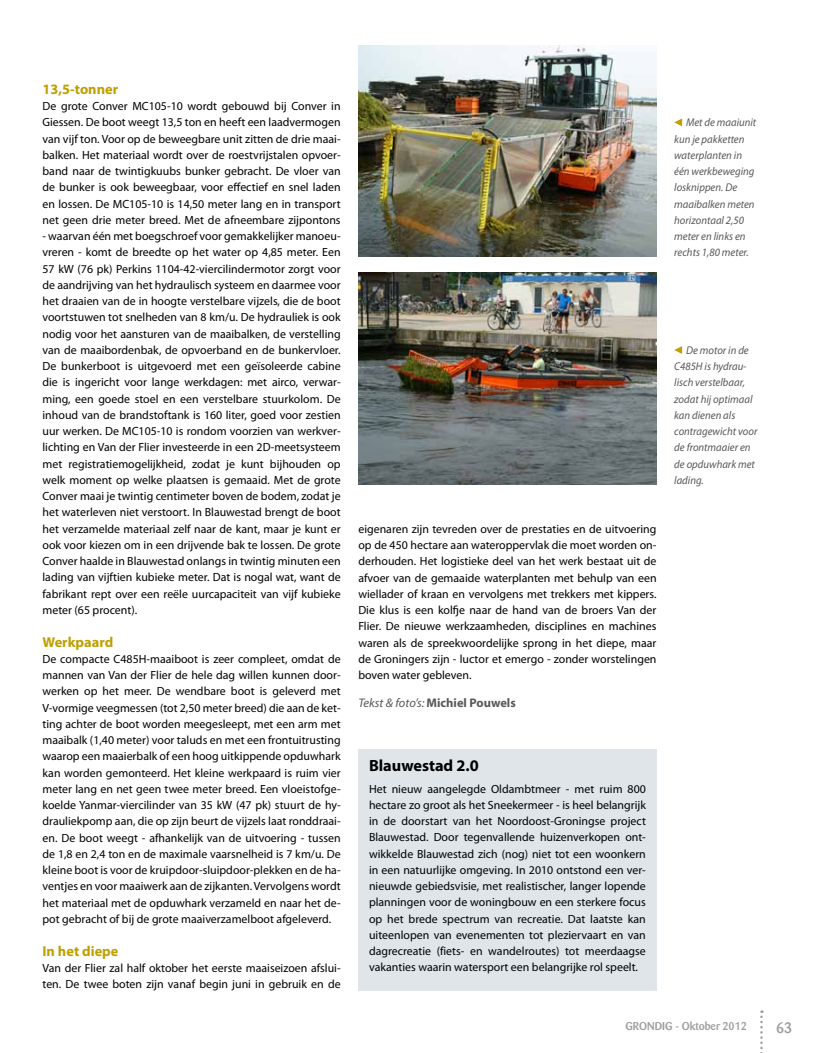
<style>
.page{position:relative;width:815px;height:1053px;background:#fff}
.page>*{position:absolute;margin:0;border:0;box-sizing:border-box;transform-origin:0 0}
.t1{font:700 16.25px "Myriad Pro";color:#000}
.t2{font:500 15px "Barmeno Pro";color:#9c9e9f}
.t3{font:700 14.38px "Myriad Pro";color:#bfa000}
.t4{font:700 12.5px "Myriad Pro";color:#58585a}
.t5{font:11.88px/16.2px "Myriad Pro";color:#000;text-align:justify}
.t6{font:italic 11.25px/16.2px "Myriad Pro";color:#58585a;scale:.95 1}
.t7{font:500 11.25px "Barmeno Pro";color:#9c9e9f}
.s1{font-weight:400;font-style:italic}
</style>
<div class="page">
<svg style="left:760px;top:1010px;width:3px;height:43px"></svg>
<img style="left:358px;top:45px;width:299px;height:211px">
<img style="left:358px;top:273px;width:299px;height:211px">
<svg style="left:674px;top:346px;width:8px;height:8px"></svg>
<svg style="left:674px;top:118px;width:8px;height:8px"></svg>
<div style="left:358px;top:748px;width:299px;height:242px;background:#dfe5e9"></div>
<p class="t3" style="left:43px;top:80px;width:77px">13,5-tonner</p>
<p class="t5" style="left:43px;top:98px;width:300px">De grote Conver MC105-10 wordt gebouwd bij Conver in Giessen. De boot weegt 13,5 ton en heeft een laadvermogen van vijf ton. Voor op de beweegbare unit zitten de drie maai&shy;balken. Het materiaal wordt over de roestvrijstalen opvoer&shy;band naar de twintigkuubs bunker gebracht. De vloer van de bunker is ook beweegbaar, voor effectief en snel laden en lossen. De MC105-10 is 14,50 meter lang en in transport net geen drie meter breed. Met de afneembare zijpontons</p>
<p class="t5" style="left:43px;top:228px;width:300px">- waarvan één met boegschroef voor gemakkelijker manoeu&shy;vreren - komt de breedte op het water op 4,85 meter. Een 57 kW (76 pk) Perkins 1104-42-viercilindermotor zorgt voor de aandrijving van het hydraulisch systeem en daarmee voor het draaien van de in hoogte verstelbare vijzels, die de boot voortstuwen tot snelheden van 8 km/u. De hydrauliek is ook nodig voor het aansturen van de maaibalken, de verstelling van de maaibordenbak, de opvoerband en de bunkervloer.<br>De bunkerboot is uitgevoerd met een geïsoleerde cabine die is ingericht voor lange werkdagen: met airco, verwar&shy;ming, een goede stoel en een verstelbare stuurkolom. De inhoud van de brandstoftank is 160 liter, goed voor zestien uur werken. De MC105-10 is rondom voorzien van werkver&shy;lichting en Van der Flier investeerde in een 2D-meetsysteem met registratiemogelijkheid, zodat je kunt bijhouden op welk moment op welke plaatsen is gemaaid. Met de grote Conver maai je twintig centimeter boven de bodem, zodat je het waterleven niet verstoort. In Blauwestad brengt de boot het verzamelde materiaal zelf naar de kant, maar je kunt er ook voor kiezen om in een drijvende bak te lossen. De grote Conver haalde in Blauwestad onlangs in twintig minuten een lading van vijftien kubieke meter. Dat is nogal wat, want de fabrikant rept over een reële uurcapaciteit van vijf kubieke meter (65 procent).</p>
<p class="t3" style="left:43px;top:632px;width:72px">Werkpaard</p>
<p class="t5" style="left:43px;top:650px;width:300px">De compacte C485H-maaiboot is zeer compleet, omdat de mannen van Van der Flier de hele dag willen kunnen door&shy;werken op het meer. De wendbare boot is geleverd met V-vormige veegmessen (tot 2,50 meter breed) die aan de ket&shy;ting achter de boot worden meegesleept, met een arm met maaibalk (1,40 meter) voor taluds en met een frontuitrusting waarop een maaierbalk of een hoog uitkippende opduwhark kan worden gemonteerd. Het kleine werkpaard is ruim vier meter lang en net geen twee meter breed. Een vloeistofge&shy;koelde Yanmar-viercilinder van 35 kW (47 pk) stuurt de hy&shy;drauliekpomp aan, die op zijn beurt de vijzels laat ronddraai&shy;en. De boot weegt - afhankelijk van de uitvoering - tussen de 1,8 en 2,4 ton en de maximale vaarsnelheid is 7 km/u. De kleine boot is voor de kruipdoor-sluipdoor-plekken en de ha&shy;ventjes en voor maaiwerk aan de zijkanten. Vervolgens wordt het materiaal met de opduwhark verzameld en naar het de&shy;pot gebracht of bij de grote maaiverzamelboot afgeleverd.</p>
<p class="t3" style="left:43px;top:941px;width:77px">In het diepe</p>
<p class="t5" style="left:43px;top:959px;width:300px">Van der Flier zal half oktober het eerste maaiseizoen afslui&shy;ten. De twee boten zijn vanaf begin juni in gebruik en de</p>
<p class="t6" style="left:674px;top:114px;width:88px;text-indent:12px">Met de maaiunit kun je pakketten waterplanten in één werkbeweging losknippen. De maaibalken meten horizontaal 2,50 meter en links en rechts 1,80 meter.</p>
<p class="t5" style="left:358px;top:520px;width:300px">eigenaren zijn tevreden over de prestaties en de uitvoering op de 450 hectare aan wateroppervlak die moet worden on&shy;derhouden. Het logistieke deel van het werk bestaat uit de afvoer van de gemaaide waterplanten met behulp van een wiellader of kraan en vervolgens met trekkers met kippers.<br>Die klus is een kolfje naar de hand van de broers Van der Flier. De nieuwe werkzaamheden, disciplines en machines waren als de spreekwoordelijke sprong in het diepe, maar de Groningers zijn - luctor et emergo - zonder worstelingen boven water gebleven.</p>
<p class="t4" style="left:358px;top:694px;width:159px"><span class="s1">Tekst &amp; foto’s:</span> Michiel Pouwels</p>
<p class="t6" style="left:674px;top:342px;width:89px;text-indent:12px">De motor in de<br>C485H is hydrau&shy;lisch verstelbaar, zodat hij optimaal kan dienen als contragewicht voor de frontmaaier en de opduwhark met lading.</p>
<h1 class="t1" style="left:369px;top:755px;width:111px">Blauwestad 2.0</h1>
<p class="t5" style="left:369px;top:780px;width:278px">Het nieuw aangelegde Oldambtmeer - met ruim 800 hectare zo groot als het Sneekermeer - is heel belangrijk in de doorstart van het Noordoost-Groningse project Blauwestad. Door tegenvallende huizenverkopen ont&shy;wikkelde Blauwestad zich (nog) niet tot een woonkern in een natuurlijke omgeving. In 2010 ontstond een ver&shy;nieuwde gebiedsvisie, met realistischer, langer lopende planningen voor de woningbouw en een sterkere focus op het brede spectrum van recreatie. Dat laatste kan uiteenlopen van evenementen tot pleziervaart en van dagrecreatie (fiets- en wandelroutes) tot meerdaagse vakanties waarin watersport een belangrijke rol speelt.</p>
<p class="t7" style="left:626px;top:1018px;width:123px">GRONDIG - Oktober 2012</p>
<p class="t2" style="left:776px;top:1017px;width:18px">63</p>
</div>
